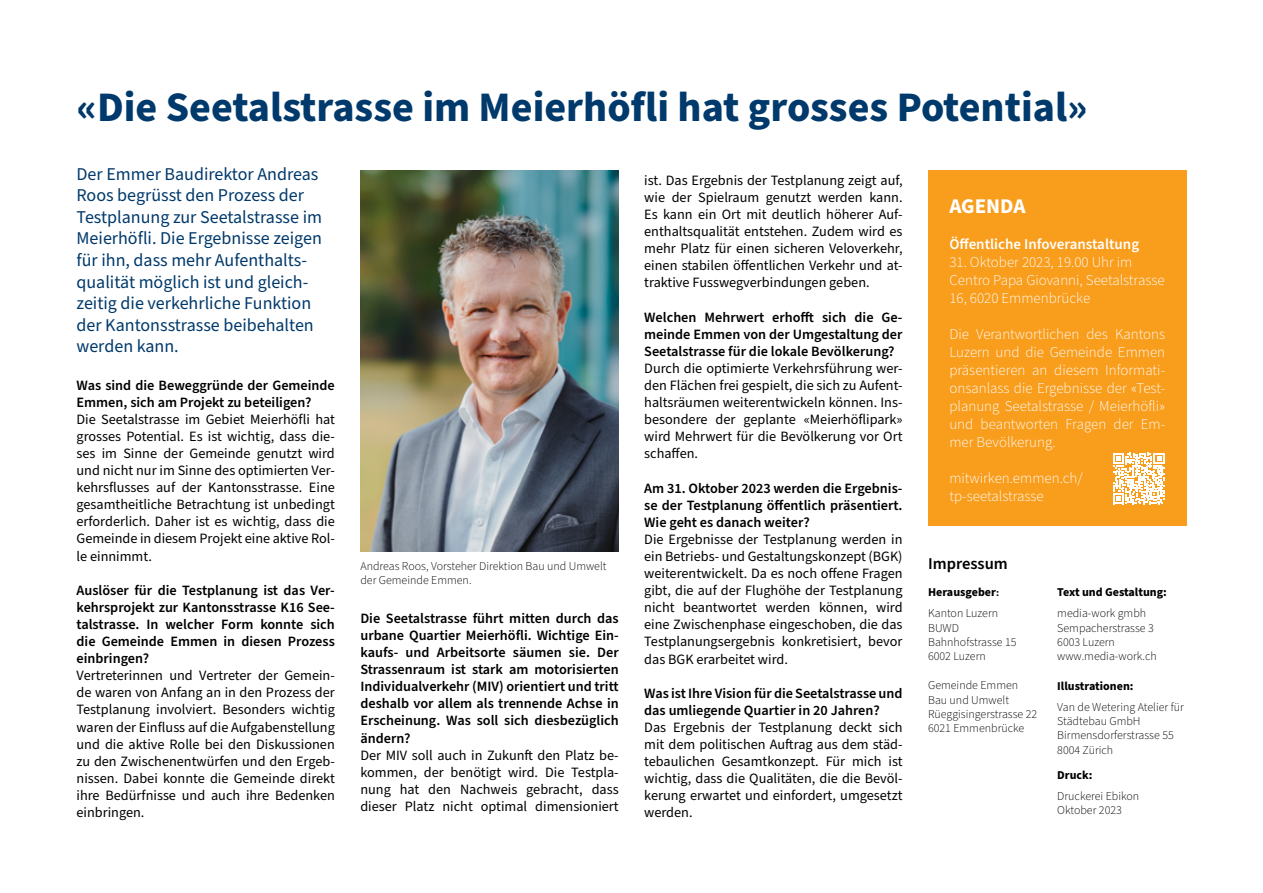
<style>
.page{position:relative;width:1263px;height:893px;background:#fff}
.page>*{position:absolute;margin:0;border:0;box-sizing:border-box;transform-origin:0 0}
.t1{font:700 42px "Source Sans Pro";color:#00396b}
.t2{font:700 21px "Source Sans Pro";color:#fff}
.t3{font:18px/21.6px "Source Sans Pro";color:#00396b}
.t4{font:600 16.5px "Source Sans Pro";color:#000}
.t5{font:300 15px/18px "Source Sans Pro";color:#fff}
.t6{font:600 15px "Source Sans Pro";color:#fff}
.t7{font:14.25px/17.1px "Source Sans Pro";color:#000;text-align:justify}
.t8{font:600 14.25px/17.1px "Source Sans Pro";color:#000;text-align:justify}
.t9{font:300 12px/14.4px "Source Sans Pro";color:#000}
.t10{font:700 12px "Source Sans Pro";color:#000}
.s1{font-family:"Minion Pro"}
</style>
<div class="page">
<div style="left:928px;top:170px;width:258px;height:356px;background:#f99d1c"></div>
<img style="left:360px;top:170px;width:259px;height:382px">
<svg style="left:1113px;top:453px;width:51px;height:51px"></svg>
<h1 class="t1" style="left:77px;top:79px;width:1013px">«Die Seetalstrasse im Meierhöfli hat grosses Potential»</h1>
<p class="t3" style="left:77px;top:163px;width:247px">Der Emmer Baudirektor Andreas<br>Roos begrüsst den Prozess der<br>Testplanung zur Seetalstrasse im<br>Meierhöfli. Die Ergebnisse zeigen für ihn, dass mehr Aufenthalts&shy;qualität möglich ist und gleich&shy;zeitig die verkehrliche Funktion der Kantonsstrasse beibehalten werden kann.</p>
<p class="t8" style="left:77px;top:377px;width:260px">Was sind die Beweggründe der Gemeinde<br>Emmen, sich am Projekt zu beteiligen?</p>
<p class="t7" style="left:77px;top:411px;width:260px">Die Seetalstrasse im Gebiet Meierhöfli hat grosses Potential. Es ist wichtig, dass die&shy;ses im Sinne der Gemeinde genutzt wird und nicht nur im Sinne des optimierten Ver&shy;kehrsflusses auf der Kantonsstrasse. Eine gesamtheitliche Betrachtung ist unbedingt erforderlich. Daher ist es wichtig, dass die Gemeinde in diesem Projekt eine aktive Rol&shy;le einnimmt.</p>
<p class="t8" style="left:77px;top:582px;width:260px">Auslöser für die Testplanung ist das Ver&shy;kehrsprojekt zur Kantonsstrasse K16 See&shy;talstrasse. In welcher Form konnte sich die Gemeinde Emmen in diesen Prozess einbringen?</p>
<p class="t7" style="left:77px;top:667px;width:260px">Vertreterinnen und Vertreter der Gemein&shy;de waren von Anfang an in den Prozess der Testplanung involviert. Besonders wichtig waren der Einfluss auf die Aufgabenstellung und die aktive Rolle bei den Diskussionen zu den Zwischenentwürfen und den Ergeb&shy;nissen. Dabei konnte die Gemeinde direkt ihre Bedürfnisse und auch ihre Bedenken einbringen.</p>
<p class="t7" style="left:644px;top:172px;width:260px">ist. Das Ergebnis der Testplanung zeigt auf, wie der Spielraum genutzt werden kann.<br>Es kann ein Ort mit deutlich höherer Auf&shy;enthaltsqualität entstehen. Zudem wird es mehr Platz für einen sicheren Veloverkehr, einen stabilen öffentlichen Verkehr und at&shy;traktive Fusswegverbindungen geben.</p>
<p class="t8" style="left:644px;top:309px;width:260px">Welchen Mehrwert erhofft sich die Ge&shy;meinde Emmen von der Umgestaltung der Seetalstrasse für die lokale Bevölkerung?</p>
<p class="t7" style="left:644px;top:360px;width:260px">Durch die optimierte Verkehrsführung wer&shy;den Flächen frei gespielt, die sich zu Aufent&shy;haltsräumen weiterentwickeln können. Ins&shy;besondere der geplante «Meierhöflipark» wird Mehrwert für die Bevölkerung vor Ort schaffen.</p>
<p class="t8" style="left:644px;top:480px;width:260px">Am 31. Oktober 2023 werden die Ergebnis&shy;se der Testplanung öffentlich präsentiert.<br>Wie geht es danach weiter?</p>
<p class="t7" style="left:644px;top:531px;width:260px">Die Ergebnisse der Testplanung werden in ein Betriebs- und Gestaltungskonzept (BGK) weiterentwickelt. Da es noch offene Fragen gibt, die auf der Flughöhe der Testplanung nicht beantwortet werden können, wird eine Zwischenphase eingeschoben, die das Testplanungsergebnis konkretisiert, bevor das BGK erarbeitet wird.</p>
<p class="t8" style="left:644px;top:685px;width:260px">Was ist Ihre Vision für die Seetalstrasse und das umliegende Quartier in 20 Jahren?</p>
<p class="t7" style="left:644px;top:719px;width:260px">Das Ergebnis der Testplanung deckt sich mit dem politischen Auftrag aus dem städ&shy;tebaulichen Gesamtkonzept. Für mich ist wichtig, dass die Qualitäten, die die Bevöl&shy;kerung erwartet und einfordert, umgesetzt werden.</p>
<h2 class="t2" style="left:949px;top:192px;width:78px">AGENDA</h2>
<p class="t6" style="left:949px;top:234px;width:191px">Öffentliche Infoveranstaltung</p>
<p class="t5" style="left:949px;top:253px;width:217px">31. Oktober 2023, 19.00 Uhr im<br>Centro Papa Giovanni, Seetalstrasse<br>16, 6020 Emmenbrücke</p>
<p class="t5" style="left:949px;top:325px;width:217px;text-align:justify">Die Verantwortlichen des Kantons Luzern und die Gemeinde Emmen präsentieren an diesem Informati&shy;onsanlass die Ergebnisse der «Test&shy;planung Seetalstrasse / Meierhöfli» und beantworten Fragen der Em&shy;mer Bevölkerung.</p>
<p class="t5" style="left:949px;top:469px;width:135px">mitwirken.emmen.ch/ tp-seetalstrasse</p>
<p class="t9" style="left:360px;top:559px;width:248px">Andreas Roos, Vorsteher Direktion Bau und Umwelt der Gemeinde Emmen.</p>
<p class="t4" style="left:928px;top:552px;width:81px">Impressum</p>
<p class="t10" style="left:928px;top:584px;width:72px">Herausgeber<span class="s1">:</span></p>
<p class="t10" style="left:1057px;top:584px;width:111px">Text und Gestaltung:</p>
<p class="t9" style="left:1057px;top:606px;width:101px">media-work gmbh<br>Sempacherstrasse 3<br>6003 Luzern www.media-work.ch</p>
<p class="t9" style="left:928px;top:606px;width:90px">Kanton Luzern<br>BUWD<br>Bahnhofstrasse 15<br>6002 Luzern</p>
<p class="t9" style="left:928px;top:678px;width:111px">Gemeinde Emmen<br>Bau und Umwelt<br>Rüeggisingerstrasse 22<br>6021 Emmenbrücke</p>
<p class="t8" style="left:360px;top:610px;width:260px">Die Seetalstrasse führt mitten durch das urbane Quartier Meierhöfli. Wichtige Ein&shy;kaufs- und Arbeitsorte säumen sie. Der Strassenraum ist stark am motorisierten Individualverkehr (MIV) orientiert und tritt deshalb vor allem als trennende Achse in Erscheinung. Was soll sich diesbezüglich ändern?</p>
<p class="t7" style="left:360px;top:747px;width:260px">Der MIV soll auch in Zukunft den Platz be&shy;kommen, der benötigt wird. Die Testpla&shy;nung hat den Nachweis gebracht, dass dieser Platz nicht optimal dimensioniert</p>
<p class="t10" style="left:1057px;top:678px;width:78px">Illustrationen:</p>
<p class="t9" style="left:1057px;top:700px;width:128px">Van de Wetering Atelier für<br>Städtebau GmbH<br>Birmensdorferstrasse 55<br>8004 Zürich</p>
<p class="t9" style="left:1057px;top:789px;width:84px">Druckerei Ebikon<br>Oktober 2023</p>
<p class="t10" style="left:1057px;top:767px;width:37px">Druck:</p>
</div>
